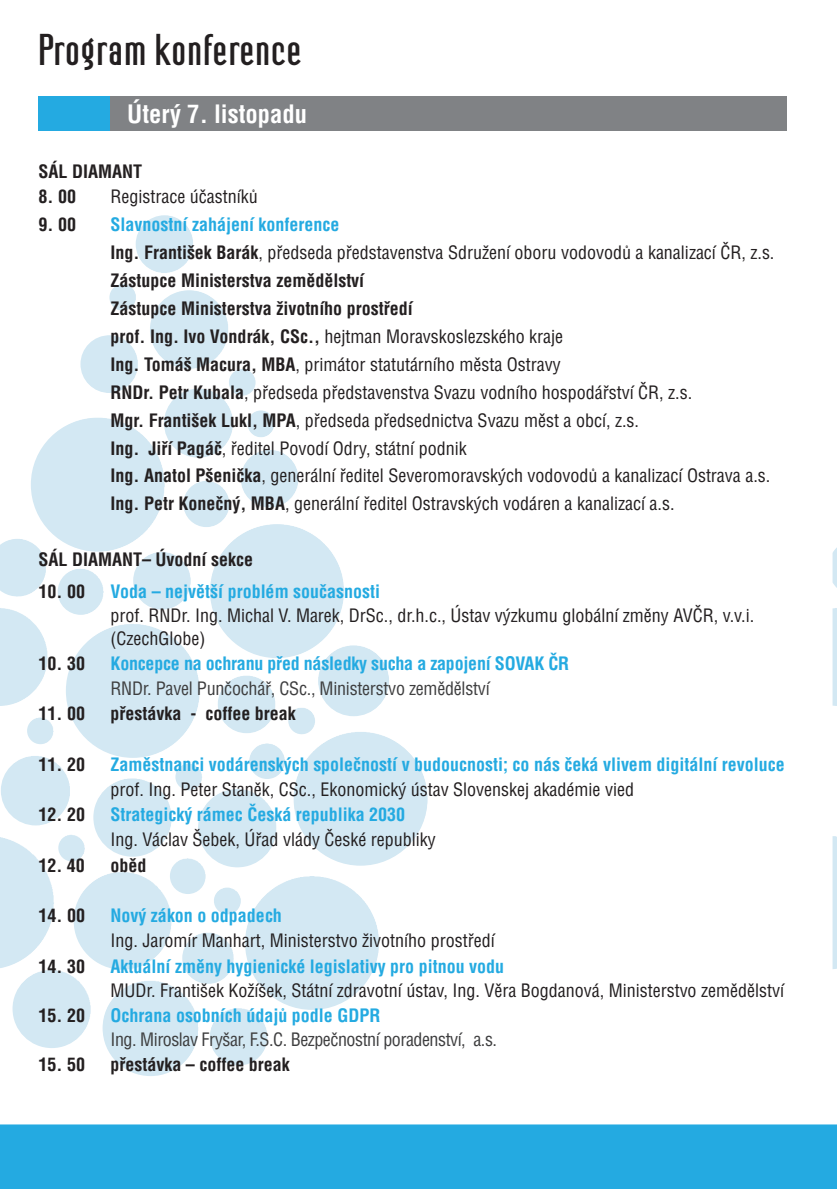
<style>
.page{position:relative;width:837px;height:1189px;background:#fff}
.page>*{position:absolute;margin:0;border:0;box-sizing:border-box;transform-origin:0 0}
.t1{font:900 39.6px "Mager";color:#231f20}
.t2{font:700 24.8px "Switzerland Condensed";color:#fff}
.t3{font:18px/27.8px "Switzerland Condensed";color:#231f20}
.t4{font:700 18px "Switzerland Condensed";color:#24aae1}
.t5{font:700 18px "Switzerland Condensed";color:#231f20}
.t6{font:18px "Switzerland Condensed";letter-spacing:-.015em;color:#3e3e3f}
.s1{font-weight:700}
</style>
<div class="page">
<img style="left:0;top:215px;width:427px;height:860px">
<img style="left:832px;top:547px;width:5px;height:422px">
<div style="left:0;top:1124px;width:837px;height:64px;background:#24aae1"></div>
<div style="left:110px;top:96px;width:677px;height:34px;background:#808285"></div>
<div style="left:38px;top:96px;width:72px;height:34px;background:#24aae1"></div>
<h1 class="t1" style="left:38px;top:33px;width:265px">Program konference</h1>
<h2 class="t2" style="left:127px;top:103px;width:182px">Úterý 7. listopadu</h2>
<p class="t5" style="left:39px;top:164px;width:105px">SÁL DIAMANT</p>
<p class="t5" style="left:39px;top:189px;width:39px">8. 00</p>
<p class="t3" style="left:111px;top:184px;width:149px">Registrace účastníků</p>
<p class="t5" style="left:39px;top:217px;width:39px">9. 00</p>
<p class="t3" style="left:111px;top:240px;width:665px"><span class="s1">Ing. František Barák</span>, předseda představenstva Sdružení oboru vodovodů a kanalizací ČR, z.s.<br><span class="s1">Zástupce Ministerstva zemědělství<br>Zástupce Ministerstva životního prostředí<br>prof. Ing. Ivo Vondrák, CSc.,</span> hejtman Moravskoslezského kraje<br><span class="s1">Ing. Tomáš Macura, MBA</span>, primátor statutárního města Ostravy<br><span class="s1">RNDr. Petr Kubala</span>, předseda představenstva Svazu vodního hospodářství ČR, z.s.<br><span class="s1">Mgr. František Lukl, MPA</span>, předseda předsednictva Svazu měst a obcí, z.s.<br><span class="s1">Ing. Jiří Pagáč</span>, ředitel Povodí Odry, státní podnik<br><span class="s1">Ing. Anatol Pšenička</span>, generální ředitel Severomoravských vodovodů a kanalizací Ostrava a.s.<br><span class="s1">Ing. Petr Konečný, MBA</span>, generální ředitel Ostravských vodáren a kanalizací a.s.</p>
<p class="t5" style="left:39px;top:551px;width:216px">SÁL DIAMANT– Úvodní sekce</p>
<p class="t5" style="left:39px;top:584px;width:48px">10. 00</p>
<p class="t3" style="left:111px;top:605px;width:645px;line-height:23.2px">prof. RNDr. Ing. Michal V. Marek, DrSc., dr.h.c., Ústav výzkumu globální změny AVČR, v.v.i. (CzechGlobe)</p>
<p class="t5" style="left:39px;top:655px;width:48px">10. 30</p>
<p class="t5" style="left:39px;top:706px;width:48px">11. 00</p>
<p class="t5" style="left:111px;top:706px;width:72px">přestávka</p>
<p class="t5" style="left:39px;top:756px;width:48px">11. 20</p>
<p class="t5" style="left:39px;top:806px;width:48px">12. 20</p>
<p class="t4" style="left:111px;top:217px;width:230px">Slavnostní zahájení konference</p>
<p class="t4" style="left:111px;top:584px;width:271px">Voda – největší problém současnosti</p>
<p class="t4" style="left:111px;top:655px;width:460px">Koncepce na ochranu před následky sucha a zapojení SOVAK ČR</p>
<p class="t6" style="left:111px;top:681px;width:381px">RNDr. Pavel Punčochář, CSc., Ministerstvo zemědělství</p>
<p class="t5" style="left:190px;top:706px;width:107px">- coffee break</p>
<p class="t4" style="left:111px;top:756px;width:676px">Zaměstnanci vodárenských společností v budoucnosti; co nás čeká vlivem digitální revoluce</p>
<p class="t4" style="left:111px;top:806px;width:296px">Strategický rámec Česká republika 2030</p>
<p class="t3" style="left:110px;top:777px;width:525px">prof. Ing. Peter Staněk, CSc., Ekonomický ústav Slovenskej akadémie vied</p>
<p class="t3" style="left:110px;top:827px;width:327px">Ing. Václav Šebek, Úřad vlády České republiky</p>
<p class="t5" style="left:38px;top:857px;width:48px">12. 40</p>
<p class="t5" style="left:110px;top:857px;width:37px">oběd</p>
<p class="t4" style="left:111px;top:907px;width:173px">Nový zákon o odpadech</p>
<p class="t4" style="left:111px;top:958px;width:395px">Aktuální změny hygienické legislativy pro pitnou vodu</p>
<p class="t4" style="left:111px;top:1007px;width:271px">Ochrana osobních údajů podle GDPR</p>
<p class="t5" style="left:39px;top:907px;width:48px">14. 00</p>
<p class="t3" style="left:111px;top:928px;width:386px">Ing. Jaromír Manhart, Ministerstvo životního prostředí</p>
<p class="t5" style="left:39px;top:958px;width:48px">14. 30</p>
<p class="t5" style="left:39px;top:1007px;width:48px">15. 20</p>
<p class="t5" style="left:39px;top:1056px;width:48px">15. 50</p>
<p class="t5" style="left:111px;top:1056px;width:181px">přestávka – coffee break</p>
<p class="t3" style="left:110px;top:977px;width:675px">MUDr. František Kožíšek, Státní zdravotní ústav, Ing. Věra Bogdanová, Ministerstvo zemědělství</p>
<p class="t6" style="left:110px;top:1031px;width:388px">Ing. Miroslav Fryšar, F.S.C. Bezpečnostní poradenství, a.s.</p>
</div>
